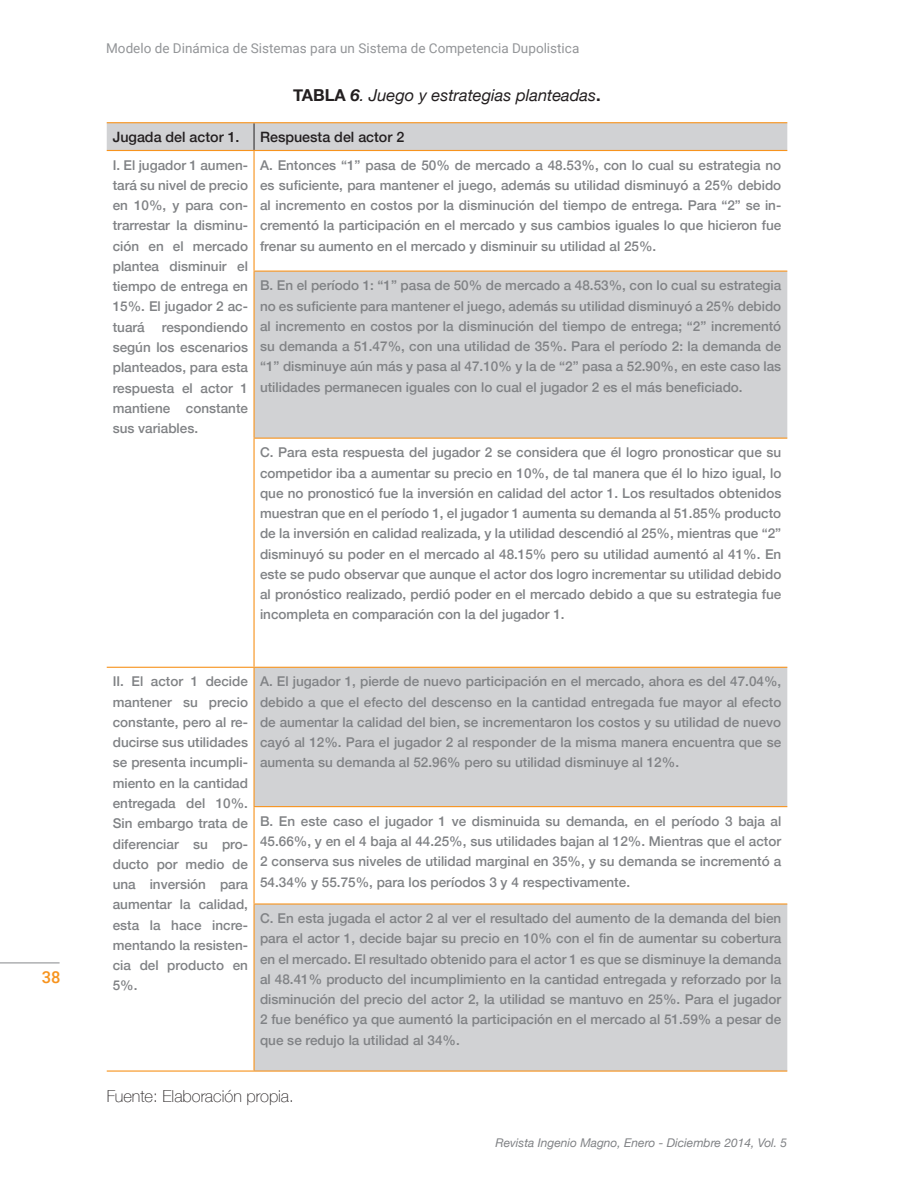
<style>
.page{position:relative;width:915px;height:1191px;background:#fff}
.page>*{position:absolute;margin:0;border:0;box-sizing:border-box;transform-origin:0 0}
.t1{font:italic 16.5px "Helvetica Neue";color:#231f20}
.t2{font:100 16.5px "Helvetica Neue";color:#231f20}
.t3{font:500 16.5px "Roboto";color:#f7931d}
.t4{font:500 14.25px "Helvetica Neue";color:#231f20}
.t5{font:500 13.5px/20.2px "Helvetica Neue";color:#808285;text-align:justify}
.t6{font:13.5px "Roboto";color:#939598}
.t7{font:italic 12px "Helvetica Neue";color:#808285}
.s1{font-weight:700;font-style:normal}
.s2{font-weight:700}
</style>
<div class="page">
<hr style="left:0;top:962px;width:60px;height:1px;background:#939598">
<svg style="left:254px;top:272px;width:533px;height:798px;fill:#d1d2d4"></svg>
<svg style="left:107px;top:123px;width:680px;height:27px;background:#d1d1d1"></svg>
<hr style="left:253px;top:437px;width:534px;height:2px;background:#f7931d">
<hr style="left:254px;top:666px;width:533px;height:2px;background:#f7931d">
<hr style="left:253px;top:806px;width:534px;height:1px;background:#f7931d">
<hr style="left:253px;top:903px;width:534px;height:1px;background:#f7931d">
<hr style="left:254px;top:1070px;width:533px;height:1px;background:#f7931d">
<hr style="left:253px;top:270px;width:534px;height:2px;background:#f7931d">
<hr style="left:253px;top:151px;width:1px;height:119px;background:#f7931d">
<hr style="left:253px;top:272px;width:1px;height:165px;background:#f7931d">
<hr style="left:253px;top:439px;width:1px;height:227px;background:#f7931d">
<hr style="left:107px;top:122px;width:147px;height:1px;background:#f7931d">
<hr style="left:254px;top:122px;width:533px;height:1px;background:#f7931d">
<hr style="left:107px;top:150px;width:147px;height:1px;background:#f7931d">
<hr style="left:254px;top:150px;width:533px;height:1px;background:#f7931d">
<hr style="left:107px;top:666px;width:147px;height:2px;background:#f7931d">
<hr style="left:253px;top:668px;width:1px;height:138px;background:#f7931d">
<hr style="left:253px;top:807px;width:1px;height:96px;background:#f7931d">
<hr style="left:253px;top:904px;width:1px;height:166px;background:#f7931d">
<hr style="left:107px;top:1070px;width:147px;height:1px;background:#f7931d">
<p class="t3" style="left:42px;top:966px;width:20px">38</p>
<p class="t6" style="left:106px;top:38px;width:474px">Modelo de Dinámica de Sistemas para un Sistema de Competencia Dupolistica</p>
<p class="t1" style="left:293px;top:83px;width:309px"><span class="s1">TABLA</span> <span class="s2">6</span>. Juego y estrategias planteadas<span class="s1">.</span></p>
<p class="t4" style="left:113px;top:126px;width:128px">Jugada del actor 1.</p>
<p class="t4" style="left:260px;top:126px;width:146px">Respuesta del actor 2</p>
<p class="t5" style="left:113px;top:154px;width:137px">I. El jugador 1 aumen&shy;tará su nivel de precio en 10%, y para con&shy;trarrestar la disminu&shy;ción en el mercado plantea disminuir el tiempo de entrega en 15%. El jugador 2 ac&shy;tuará</p>
<p class="t5" style="left:260px;top:154px;width:522px">A. Entonces “1” pasa de 50% de mercado a 48.53%, con lo cual su estrategia no es suficiente, para mantener el juego, además su utilidad disminuyó a 25% debido al incremento en costos por la disminución del tiempo de entrega. Para “2” se in&shy;crementó la participación en el mercado y sus cambios iguales lo que hicieron fue frenar su aumento en el mercado y disminuir su utilidad al 25%.</p>
<p class="t5" style="left:260px;top:274px;width:522px">B. En el período 1: “1” pasa de 50% de mercado a 48.53%, con lo cual su estrategia no es suficiente para mantener el juego, además su utilidad disminuyó a 25% debido al incremento en costos por la disminución del tiempo de entrega; “2” incrementó su demanda a 51.47%, con una utilidad de 35%. Para el período 2: la demanda de “1” disminuye aún más y pasa al 47.10% y la de “2” pasa a 52.90%, en este caso las utilidades permanecen iguales con lo cual el jugador 2 es el más beneficiado.</p>
<p class="t5" style="left:113px;top:316px;width:137px;text-indent:49px">respondiendo según los escenarios planteados, para esta respuesta el actor 1 mantiene constante sus variables.</p>
<p class="t5" style="left:260px;top:441px;width:522px">C. Para esta respuesta del jugador 2 se considera que él logro pronosticar que su competidor iba a aumentar su precio en 10%, de tal manera que él lo hizo igual, lo que no pronosticó fue la inversión en calidad del actor 1. Los resultados obtenidos muestran que en el período 1, el jugador 1 aumenta su demanda al 51.85% producto de la inversión en calidad realizada, y la utilidad descendió al 25%, mientras que “2” disminuyó su poder en el mercado al 48.15% pero su utilidad aumentó al 41%. En este se pudo observar que aunque el actor dos logro incrementar su utilidad debido al pronóstico realizado, perdió poder en el mercado debido a que su estrategia fue incompleta en comparación con la del jugador 1.</p>
<p class="t5" style="left:113px;top:670px;width:137px">II. El actor 1 decide mantener su precio constante, pero al re&shy;ducirse sus utilidades se presenta incumpli&shy;miento en la cantidad entregada del 10%.<br>Sin embargo trata de diferenciar su pro&shy;ducto por medio de una inversión para aumentar la calidad, esta la hace incre&shy;mentando la resisten&shy;cia del producto en 5%.</p>
<p class="t5" style="left:260px;top:670px;width:522px">A. El jugador 1, pierde de nuevo participación en el mercado, ahora es del 47.04%, debido a que el efecto del descenso en la cantidad entregada fue mayor al efecto de aumentar la calidad del bien, se incrementaron los costos y su utilidad de nuevo cayó al 12%. Para el jugador 2 al responder de la misma manera encuentra que se aumenta su demanda al 52.96% pero su utilidad disminuye al 12%.</p>
<p class="t5" style="left:260px;top:809px;width:522px">B. En este caso el jugador 1 ve disminuida su demanda, en el período 3 baja al 45.66%, y en el 4 baja al 44.25%, sus utilidades bajan al 12%. Mientras que el actor 2 conserva sus niveles de utilidad marginal en 35%, y su demanda se incrementó a 54.34% y 55.75%, para los períodos 3 y 4 respectivamente.</p>
<p class="t5" style="left:260px;top:907px;width:522px">C. En esta jugada el actor 2 al ver el resultado del aumento de la demanda del bien para el actor 1, decide bajar su precio en 10% con el fin de aumentar su cobertura en el mercado. El resultado obtenido para el actor 1 es que se disminuye la demanda al 48.41% producto del incumplimiento en la cantidad entregada y reforzado por la disminución del precio del actor 2, la utilidad se mantuvo en 25%. Para el jugador 2 fue benéfico ya que aumentó la participación en el mercado al 51.59% a pesar de que se redujo la utilidad al 34%.</p>
<p class="t2" style="left:107px;top:1083px;width:188px">Fuente: Elaboración propia.</p>
<p class="t7" style="left:495px;top:1134px;width:293px">Revista Ingenio Magno, Enero - Diciembre 2014, Vol. 5</p>
</div>
